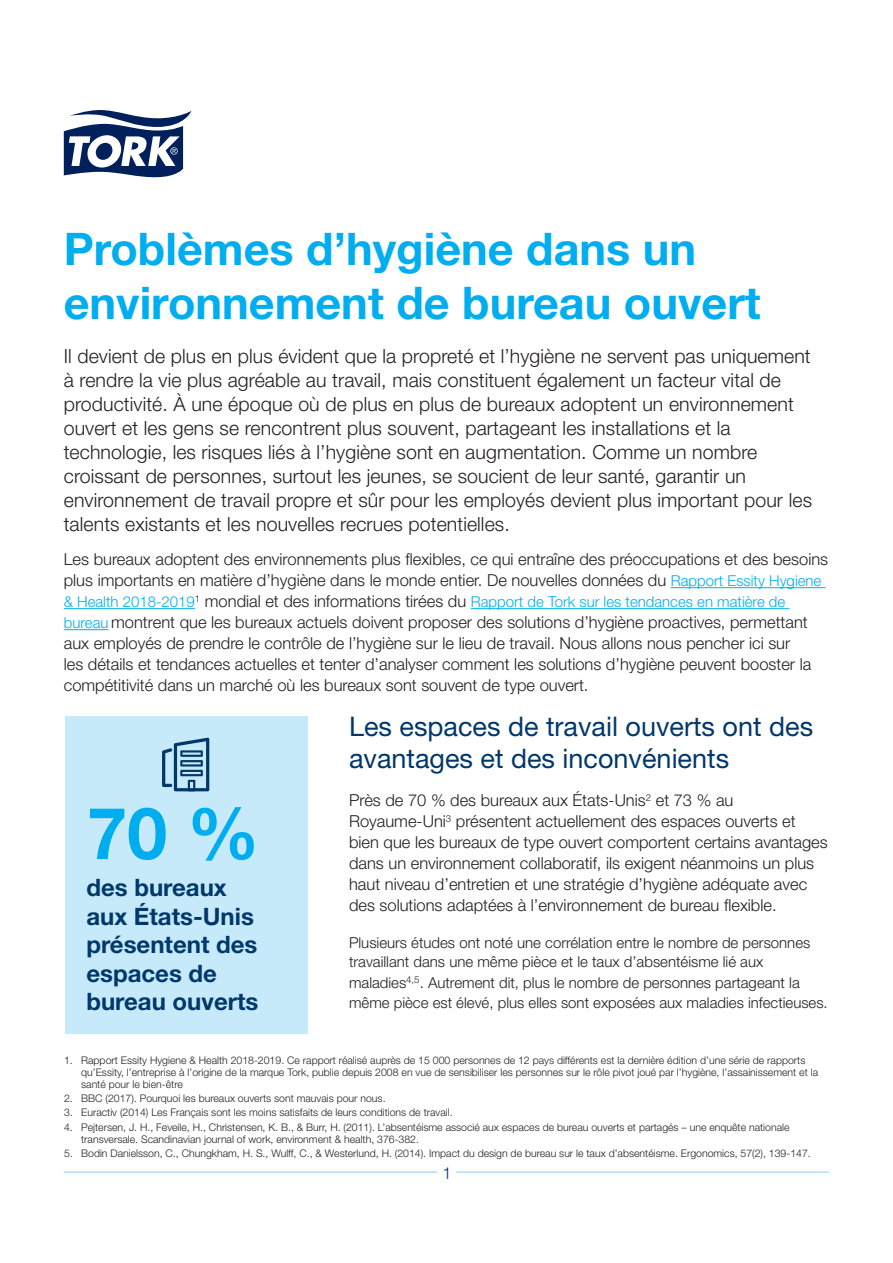
<style>
.page{position:relative;width:893px;height:1263px;background:#fff}
.page>*{position:absolute;margin:0;border:0;box-sizing:border-box;transform-origin:0 0}
.t1{font:700 72px "Helvetica Neue LT Std";color:#00aeef}
.Heading_1{font:700 45px/54px "Helvetica Neue LT Std";color:#00aeef}
.Heading_2{font:27px/32.4px "Helvetica Neue LT Std";color:#00386c}
.t2{font:700 24px/28.5px "Helvetica Neue LT Std";color:#00386c}
.Intro_Text{font:300 19.5px/24px "Helvetica Neue LT Std";letter-spacing:.005em;color:#231f20}
.t3{font:300 16.5px/21px "Helvetica Neue LT Std";color:#231f20}
.t4{font:300 16.5px "Helvetica Neue LT Std";color:#00386c}
.Intro_Text-2{font:300 15px/19.5px "Helvetica Neue LT Std";color:#231f20}
.t5{font:300 15px "Helvetica Neue LT Std";color:#00aeef}
.t6{font:300 10.5px/12px "Helvetica Neue LT Std";color:#231f20}
.s1{font-size:15px;color:#00aeef}
.s2{font-size:16.5px;color:#231f20}
</style>
<div class="page">
<hr style="left:671px;top:587px;width:154px;height:1px;background:#00aeef">
<hr style="left:64px;top:608px;width:131px;height:1px;background:#00aeef">
<hr style="left:471px;top:608px;width:318px;height:1px;background:#00aeef">
<hr style="left:64px;top:629px;width:45px;height:1px;background:#00aeef">
<svg style="left:64px;top:110px;width:127px;height:67px"></svg>
<hr style="left:64px;top:1171px;width:373px;height:2px;background:#aae0f9">
<hr style="left:456px;top:1171px;width:373px;height:2px;background:#aae0f9">
<div style="left:65px;top:717px;width:243px;height:317px;background:#c6eafa"></div>
<svg style="left:162px;top:738px;width:47px;height:53px"></svg>
<p class="Heading_1" style="left:64px;top:221px;width:698px">Problèmes d’hygiène dans un environnement de bureau ouvert</p>
<p class="Intro_Text" style="left:64px;top:344px;width:750px">Il devient de plus en plus évident que la propreté et l’hygiène ne servent pas uniquement à rendre la vie plus agréable au travail, mais constituent également un facteur vital de productivité. À une époque où de plus en plus de bureaux adoptent un environnement ouvert et les gens se rencontrent plus souvent, partageant les installations et la technologie, les risques liés à l’hygiène sont en augmentation. Comme un nombre croissant de personnes, surtout les jeunes, se soucient de leur santé, garantir un environnement de travail propre et sûr pour les employés devient plus important pour les talents existants et les nouvelles recrues potentielles.</p>
<p class="t3" style="left:64px;top:548px;width:766px">Les bureaux adoptent des environnements plus flexibles, ce qui entraîne des préoccupations et des besoins plus importants en matière d’hygiène dans le monde entier. De nouvelles données du <span class="s1">Rapport Essity Hygiene</span></p>
<p class="t5" style="left:64px;top:593px;width:723px">&amp; Health 2018-2019<sup>1</sup> <span class="s2">mondial et des informations tirées du</span> Rapport de Tork sur les tendances en matière de</p>
<p class="t3" style="left:64px;top:611px;width:749px"><span class="s1">bureau</span> montrent que les bureaux actuels doivent proposer des solutions d’hygiène proactives, permettant aux employés de prendre le contrôle de l’hygiène sur le lieu de travail. Nous allons nous pencher ici sur les détails et tendances actuelles et tenter d’analyser comment les solutions d’hygiène peuvent booster la compétitivité dans un marché où les bureaux sont souvent de type ouvert.</p>
<h1 class="t1" style="left:87px;top:789px;width:174px">70 %</h1>
<p class="t2" style="left:86px;top:873px;width:174px">des bureaux aux États-Unis présentent des espaces de bureau ouverts</p>
<p class="Heading_2" style="left:349px;top:710px;width:466px">Les espaces de travail ouverts ont des avantages et des inconvénients</p>
<p class="t3" style="left:349px;top:790px;width:480px">Près de 70 % des bureaux aux États-Unis<sup>2</sup> et 73 % au Royaume-Uni<sup>3</sup> présentent actuellement des espaces ouverts et bien que les bureaux de type ouvert comportent certains avantages dans un environnement collaboratif, ils exigent néanmoins un plus haut niveau d’entretien et une stratégie d’hygiène adéquate avec des solutions adaptées à l’environnement de bureau flexible.</p>
<p class="Intro_Text-2" style="left:349px;top:932px;width:463px">Plusieurs études ont noté une corrélation entre le nombre de personnes travaillant dans une même pièce et le taux d’absentéisme lié aux</p>
<p class="Intro_Text-2" style="left:349px;top:973px;width:480px">maladies<sup>4,5</sup>. Autrement dit, plus le nombre de personnes partageant la même pièce est élevé, plus elles sont exposées aux maladies infectieuses.</p>
<p class="t6" style="left:81px;top:1054px;width:738px;text-indent:-17px">1. Rapport Essity Hygiene &amp; Health 2018-2019. Ce rapport réalisé auprès de 15 000 personnes de 12 pays différents est la dernière édition d’une série de rapports qu’Essity, l’entreprise à l’origine de la marque Tork, publie depuis 2008 en vue de sensibiliser les personnes sur le rôle pivot joué par l’hygiène, l’assainissement et la santé pour le bien-être</p>
<p class="t6" style="left:64px;top:1092px;width:323px">2. BBC (2017). Pourquoi les bureaux ouverts sont mauvais pour nous.</p>
<p class="t6" style="left:64px;top:1106px;width:390px">3. Euractiv (2014) Les Français sont les moins satisfaits de leurs conditions de travail.</p>
<p class="t6" style="left:81px;top:1120px;width:710px;text-indent:-17px">4. Pejtersen, J. H., Feveile, H., Christensen, K. B., &amp; Burr, H. (2011). L’absentéisme associé aux espaces de bureau ouverts et partagés – une enquête nationale transversale. Scandinavian journal of work, environment &amp; health, 376-382.</p>
<p class="t6" style="left:64px;top:1147px;width:748px">5. Bodin Danielsson, C., Chungkham, H. S., Wulff, C., &amp; Westerlund, H. (2014). Impact du design de bureau sur le taux d’absentéisme. Ergonomics, 57(2), 139-147.</p>
<p class="t4" style="left:443px;top:1163px;width:11px">1</p>
</div>
